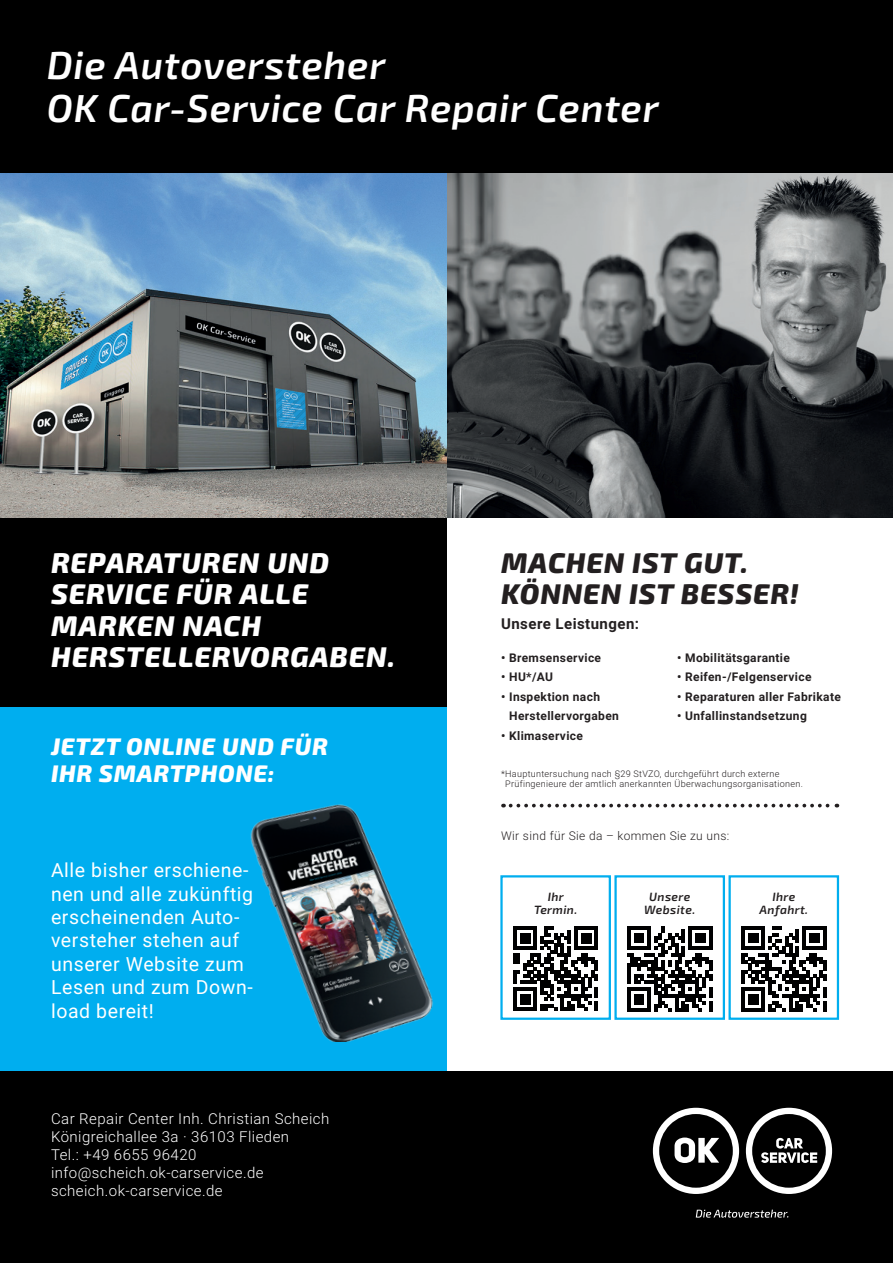
<style>
.page{position:relative;width:893px;height:1263px;background:#fff}
.page>*{position:absolute;margin:0;border:0;box-sizing:border-box;transform-origin:0 0}
.t1{font:italic 600 39px/43.5px "Exo 2";letter-spacing:.02em;color:#fff}
.t2{font:italic 800 28.5px/31.5px "Exo 2";letter-spacing:.03em;color:#fff}
.t3{font:italic 800 28.5px/31.5px "Exo 2";letter-spacing:.03em;color:#231f20}
.t4{font:italic 800 24px/27px "Exo 2";letter-spacing:.03em;color:#fff}
.t5{font:19.5px/23.4px "Roboto";letter-spacing:.03em;color:#fff}
.t6{font:300 15px/18px "Roboto";letter-spacing:.03em;color:#fff}
.t7{font:700 15px "Roboto";letter-spacing:.03em;color:#231f20}
.t8{font:700 12px/19.5px "Roboto";letter-spacing:.03em;color:#231f20}
.t9{font:italic 600 12px/13.5px "Exo 2";letter-spacing:.03em;color:#231f20;text-align:center}
.t10{font:300 12px "Roboto";letter-spacing:.03em;color:#231f20}
.t11{font:300 9.15px/10.9px "Roboto";letter-spacing:.03em;color:#231f20}
</style>
<div class="page">
<div style="left:0;top:698px;width:446px;height:393px;background:#00aeef"></div>
<div style="left:0;top:1071px;width:893px;height:192px;background:#000"></div>
<div style="left:0;top:518px;width:446px;height:189px;background:#000"></div>
<svg style="left:653px;top:1108px;width:179px;height:86px"></svg>
<svg style="left:696px;top:1210px;width:92px;height:7px"></svg>
<div style="left:0;top:0;width:893px;height:174px;background:#000"></div>
<svg style="left:511px;top:804px;width:326px;height:3px"></svg>
<div style="left:728px;top:875px;width:111px;height:145px;border:2px solid #00aeef"></div>
<div style="left:614px;top:875px;width:111px;height:145px;border:2px solid #00aeef"></div>
<div style="left:500px;top:875px;width:111px;height:145px;border:2px solid #00aeef"></div>
<img style="left:250px;top:804px;width:183px;height:237px">
<svg style="left:513px;top:926px;width:85px;height:85px"></svg>
<svg style="left:627px;top:926px;width:85px;height:85px"></svg>
<svg style="left:741px;top:926px;width:85px;height:85px"></svg>
<img style="left:0;top:174px;width:893px;height:344px">
<h1 class="t1" style="left:47px;top:44px;width:613px">Die Autoversteher<br>OK Car-Service Car Repair Center</h1>
<h2 class="t2" style="left:51px;top:548px;width:345px">REPARATUREN UND<br>SERVICE FÜR ALLE<br>MARKEN NACH<br>HERSTELLERVORGABEN.</h2>
<h3 class="t4" style="left:51px;top:733px;width:278px">JETZT ONLINE UND FÜR<br>IHR SMARTPHONE:</h3>
<h3 class="t5" style="left:51px;top:858px;width:204px">Alle bisher erschiene&shy;nen und alle zukünftig erscheinenden Auto&shy;versteher stehen auf unserer Website zum<br>Lesen und zum Down&shy;load bereit!</h3>
<p class="t6" style="left:51px;top:1109px;width:280px">Car Repair Center Inh. Christian Scheich<br>Königreichallee 3a · 36103 Flieden<br>Tel.: +49 6655 96420 info@scheich.ok-carservice.de scheich.ok-carservice.de</p>
<h2 class="t3" style="left:501px;top:548px;width:299px">MACHEN IST GUT.<br>KÖNNEN IST BESSER!</h2>
<p class="t7" style="left:501px;top:613px;width:140px">Unsere Leistungen:</p>
<p class="t8" style="left:501px;top:647px;width:101px">• Bremsenservice</p>
<p class="t8" style="left:501px;top:667px;width:53px">• HU*/AU</p>
<p class="t8" style="left:509px;top:686px;width:111px;text-indent:-8px">• Inspektion nach<br>Herstellervorgaben</p>
<p class="t8" style="left:501px;top:725px;width:83px">• Klimaservice</p>
<p class="t8" style="left:677px;top:647px;width:114px">• Mobilitätsgarantie</p>
<p class="t8" style="left:677px;top:667px;width:136px">• Reifen-/Felgenservice</p>
<p class="t8" style="left:677px;top:686px;width:165px">• Reparaturen aller Fabrikate</p>
<p class="t8" style="left:677px;top:706px;width:131px">• Unfallinstandsetzung</p>
<p class="t11" style="left:505px;top:767px;width:299px;text-indent:-4px">*Hauptuntersuchung nach §29 StVZO, durchgeführt durch externe<br>Prüfingenieure der amtlich anerkannten Überwachungsorganisationen.</p>
<p class="t10" style="left:501px;top:827px;width:230px">Wir sind für Sie da – kommen Sie zu uns:</p>
<p class="t9" style="left:534px;top:890px;width:44px">Ihr<br>Termin.</p>
<p class="t9" style="left:644px;top:890px;width:52px">Unsere<br>Website.</p>
<p class="t9" style="left:760px;top:890px;width:50px">Ihre<br>Anfahrt.</p>
</div>
